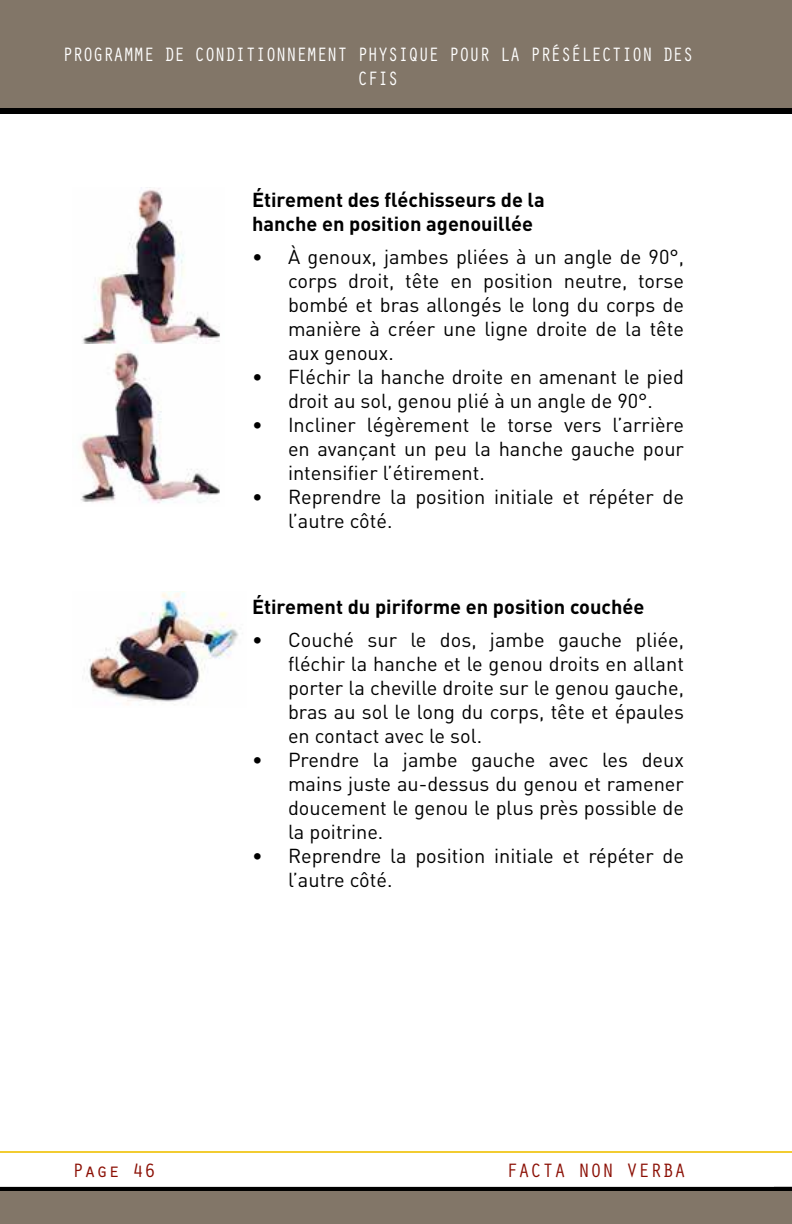
<style>
.page{position:relative;width:792px;height:1224px;background:#fff}
.page>*{position:absolute;margin:0;border:0;box-sizing:border-box;transform-origin:0 0}
.t1{font:20px/24px "DIN";color:#000;text-align:justify}
.t2{font:700 20px/24px "DIN";color:#000}
.t3{font:20px/24px "Orator Std";letter-spacing:-.035em;color:#fff;text-align:center;scale:.9 1}
.t4{font:20px "Orator Std";color:#8b0f04}
</style>
<div class="page">
<div style="left:0;top:108px;width:792px;height:6px;background:#000"></div>
<div style="left:0;top:1187px;width:792px;height:8px;background:#000"></div>
<div style="left:0;top:0;width:792px;height:108px;background:#827668"></div>
<div style="left:0;top:1191px;width:792px;height:33px;background:#827668"></div>
<hr style="left:0;top:1151px;width:792px;height:2px;background:#f2cc31">
<img style="left:82px;top:187px;width:138px;height:157px">
<img style="left:80px;top:350px;width:140px;height:153px">
<img style="left:88px;top:593px;width:151px;height:112px">
<p class="t3" style="left:62px;top:41px;width:703px">PROGRAMME DE CONDITIONNEMENT PHYSIQUE POUR LA PRÉSÉLECTION DES<br>CFIS</p>
<p class="t2" style="left:252px;top:187px;width:294px">Étirement des fléchisseurs de la hanche en position agenouillée</p>
<p class="t1" style="left:288px;top:244px;width:398px;text-indent:-36px">• À genoux, jambes pliées à un angle de 90°, corps droit, tête en position neutre, torse bombé et bras allongés le long du corps de manière à créer une ligne droite de la tête aux genoux.</p>
<p class="t1" style="left:252px;top:364px;width:433px;text-align:center">• Fléchir la hanche droite en amenant le pied droit au sol, genou plié à un angle de 90°.</p>
<p class="t1" style="left:288px;top:412px;width:398px;text-indent:-36px">• Incliner légèrement le torse vers l’arrière en avançant un peu la hanche gauche pour intensifier l’étirement.</p>
<p class="t1" style="left:288px;top:484px;width:398px;text-indent:-36px">• Reprendre la position initiale et répéter de l’autre côté.</p>
<p class="t2" style="left:252px;top:594px;width:394px">Étirement du piriforme en position couchée</p>
<p class="t1" style="left:288px;top:627px;width:398px;text-indent:-36px">• Couché sur le dos, jambe gauche pliée, fléchir la hanche et le genou droits en allant porter la cheville droite sur le genou gauche, bras au sol le long du corps, tête et épaules en contact avec le sol.</p>
<p class="t1" style="left:288px;top:747px;width:398px;text-indent:-36px">• Prendre la jambe gauche avec les deux mains juste au-dessus du genou et ramener doucement le genou le plus près possible de la poitrine.</p>
<p class="t1" style="left:288px;top:843px;width:398px;text-indent:-36px">• Reprendre la position initiale et répéter de l’autre côté.</p>
<p class="t4" style="left:72px;top:1156px;width:85px">Page 46</p>
<p class="t4" style="left:506px;top:1156px;width:181px">FACTA NON VERBA</p>
</div>
